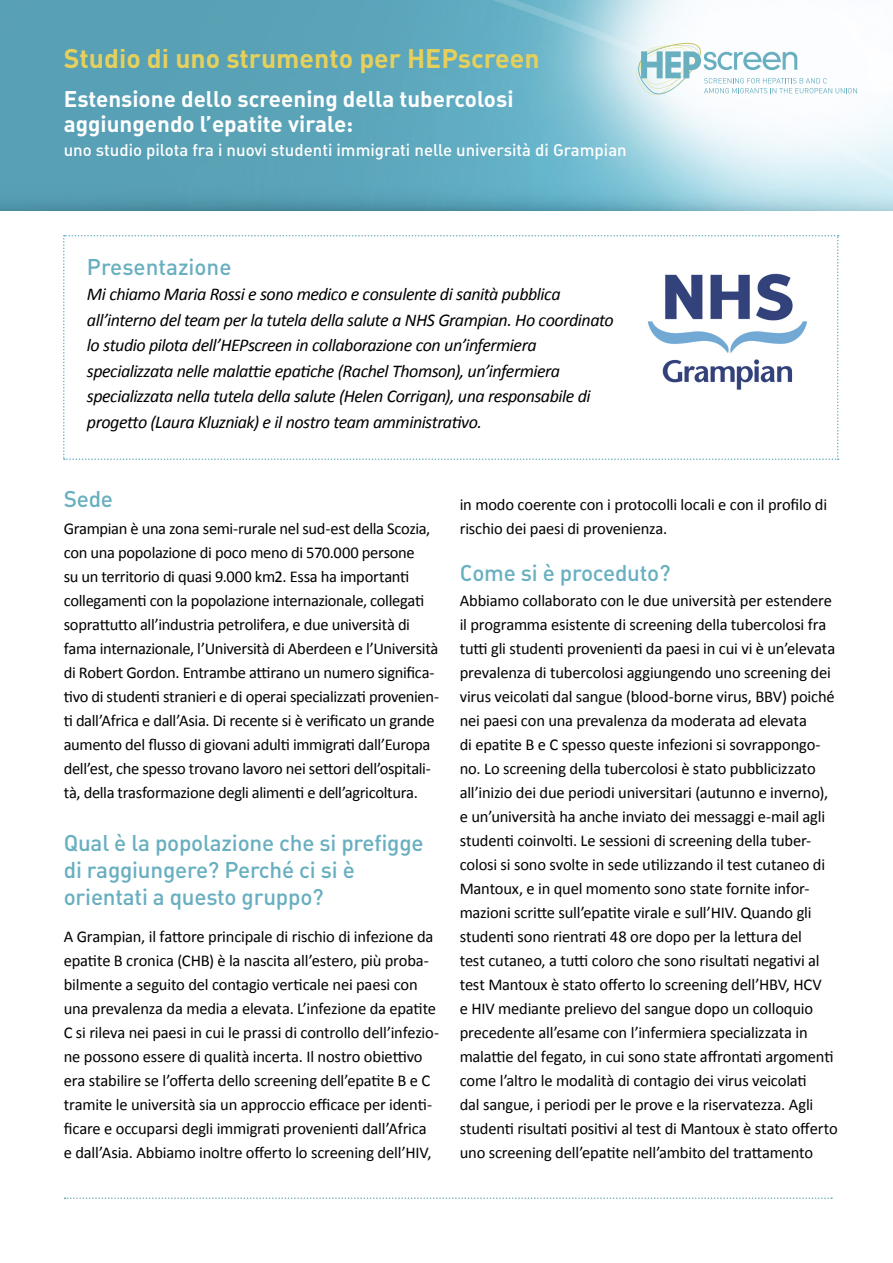
<style>
.page{position:relative;width:893px;height:1263px;background:#fff}
.page>*{position:absolute;margin:0;border:0;box-sizing:border-box;transform-origin:0 0}
.t1{font:700 26.55px "DIN";color:#e6d05c}
.t2{font:22.5px/27px "DIN Medium Alternate";letter-spacing:-.01em;color:#68afc0}
.t3{font:22.35px/25.5px "DIN Bold Alternate";color:#fff}
.t4{font:italic 18px/25.5px "Calibri";letter-spacing:-.025em;color:#000}
.t5{font:16.8px "DIN Medium Alternate";color:#fff}
.t6{font:16.5px/24px "Calibri";letter-spacing:-.015em;color:#000}
</style>
<div class="page">
<svg style="left:63px;top:235px;width:776px;height:225px"></svg>
<img style="left:628px;top:248px;width:197px;height:167px">
<svg style="left:65px;top:1197px;width:767px;height:2px"></svg>
<img style="left:0;top:0;width:893px;height:210px">
<svg style="left:65px;top:35px;width:799px;height:60px"></svg>
<h1 class="t1" style="left:64px;top:41px;width:477px">Studio di uno strumento per HEPscreen</h1>
<h3 class="t3" style="left:64px;top:85px;width:451px">Estensione dello screening della tubercolosi aggiungendo l’epatite virale:</h3>
<p class="t5" style="left:64px;top:139px;width:564px">uno studio pilota fra i nuovi studenti immigrati nelle università di Grampian</p>
<h2 class="t2" style="left:87px;top:252px;width:146px">Presentazione</h2>
<p class="t4" style="left:87px;top:280px;width:528px">Mi chiamo Maria Rossi e sono medico e consulente di sanità pubblica all’interno del team per la tutela della salute a NHS Grampian. Ho coordinato lo studio pilota dell’HEPscreen in collaborazione con un’infermiera specializzata nelle malattie epatiche (Rachel Thomson), un’infermiera specializzata nella tutela della salute (Helen Corrigan), una responsabile di progetto (Laura Kluzniak) e il nostro team amministrativo.</p>
<h2 class="t2" style="left:64px;top:485px;width:51px">Sede</h2>
<p class="t6" style="left:64px;top:516px;width:377px">Grampian è una zona semi-rurale nel sud-est della Scozia, con una popolazione di poco meno di 570.000 persone<br>su un territorio di quasi 9.000 km2. Essa ha importanti collegamenti con la popolazione internazionale, collegati soprattutto all’industria petrolifera, e due università di fama internazionale, l’Università di Aberdeen e l’Università di Robert Gordon. Entrambe attirano un numero significa&shy;tivo di studenti stranieri e di operai specializzati provenien&shy;ti dall’Africa e dall’Asia. Di recente si è verificato un grande aumento del flusso di giovani adulti immigrati dall’Europa dell’est, che spesso trovano lavoro nei settori dell’ospitali&shy;tà, della trasformazione degli alimenti e dell’agricoltura.</p>
<h2 class="t2" style="left:64px;top:828px;width:361px">Qual è la popolazione che si prefigge di raggiungere? Perché ci si è orientati a questo gruppo?</h2>
<p class="t6" style="left:64px;top:924px;width:377px">A Grampian, il fattore principale di rischio di infezione da epatite B cronica (CHB) è la nascita all’estero, più proba&shy;bilmente a seguito del contagio verticale nei paesi con una prevalenza da media a elevata. L’infezione da epatite C si rileva nei paesi in cui le prassi di controllo dell’infezio&shy;ne possono essere di qualità incerta. Il nostro obiettivo era stabilire se l’offerta dello screening dell’epatite B e C tramite le università sia un approccio efficace per identi&shy;ficare e occuparsi degli immigrati provenienti dall’Africa<br>e dall’Asia. Abbiamo inoltre offerto lo screening dell’HIV,</p>
<p class="t6" style="left:460px;top:492px;width:369px">in modo coerente con i protocolli locali e con il profilo di rischio dei paesi di provenienza.</p>
<h2 class="t2" style="left:460px;top:558px;width:212px">Come si è proceduto?</h2>
<p class="t6" style="left:460px;top:588px;width:379px">Abbiamo collaborato con le due università per estendere il programma esistente di screening della tubercolosi fra tutti gli studenti provenienti da paesi in cui vi è un’elevata prevalenza di tubercolosi aggiungendo uno screening dei virus veicolati dal sangue (blood-borne virus, BBV) poiché nei paesi con una prevalenza da moderata ad elevata<br>di epatite B e C spesso queste infezioni si sovrappongo&shy;no. Lo screening della tubercolosi è stato pubblicizzato all’inizio dei due periodi universitari (autunno e inverno), e un’università ha anche inviato dei messaggi e-mail agli studenti coinvolti. Le sessioni di screening della tuber&shy;colosi si sono svolte in sede utilizzando il test cutaneo di Mantoux, e in quel momento sono state fornite infor&shy;mazioni scritte sull’epatite virale e sull’HIV. Quando gli studenti sono rientrati 48 ore dopo per la lettura del<br>test cutaneo, a tutti coloro che sono risultati negativi al test Mantoux è stato offerto lo screening dell’HBV, HCV<br>e HIV mediante prelievo del sangue dopo un colloquio precedente all’esame con l’infermiera specializzata in malattie del fegato, in cui sono state affrontati argomenti come l’altro le modalità di contagio dei virus veicolati<br>dal sangue, i periodi per le prove e la riservatezza. Agli studenti risultati positivi al test di Mantoux è stato offerto uno screening dell’epatite nell’ambito del trattamento</p>
</div>
